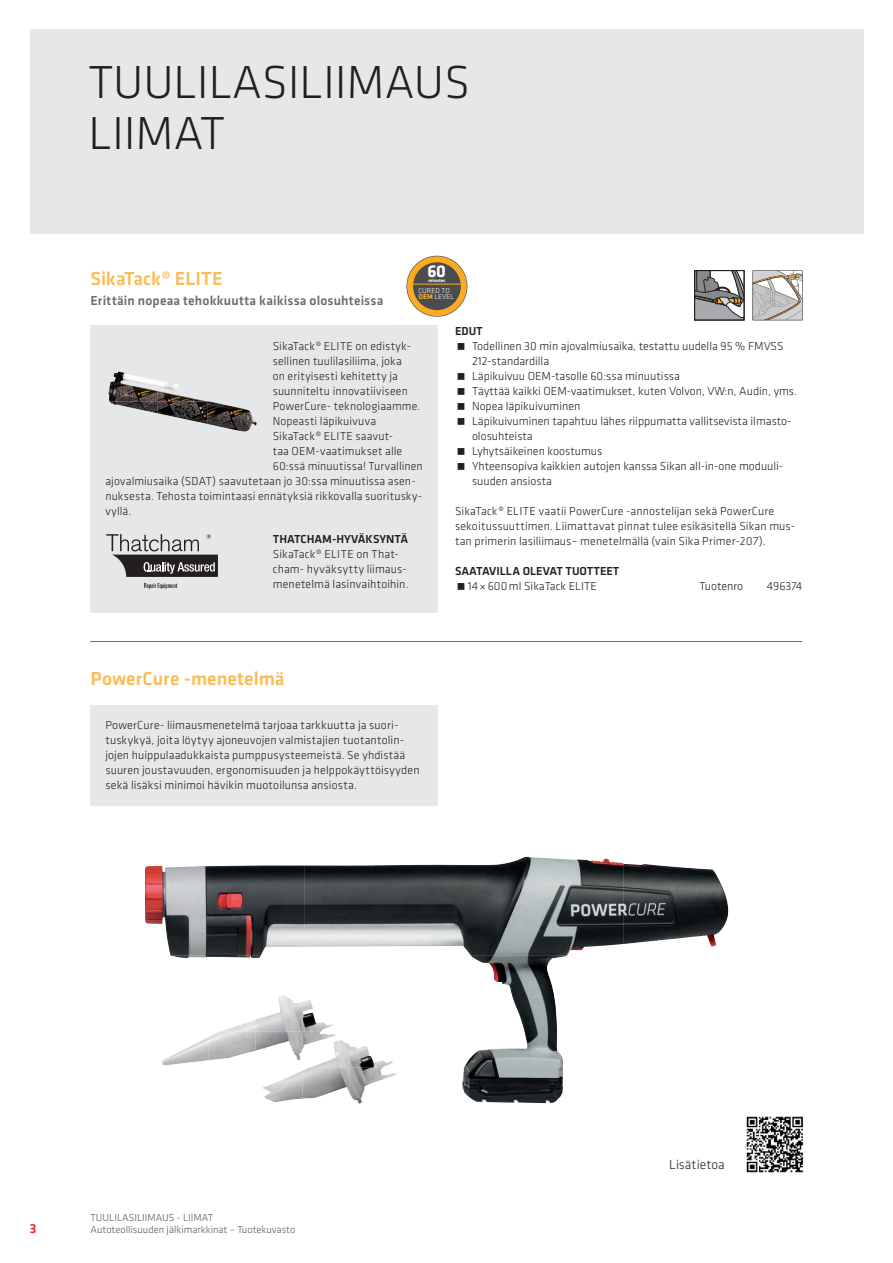
<style>
.page{position:relative;width:893px;height:1263px;background:#fff}
.page>*{position:absolute;margin:0;border:0;box-sizing:border-box;transform-origin:0 0}
.t1{font:300 48px/51px "Klavika";letter-spacing:-.005em;color:#231f20}
.t2{font:500 19.5px "Klavika";letter-spacing:.005em;color:#fcbb53}
.t3{font:700 17.7px "Klavika";color:#fff}
.t4{font:500 13.5px "Klavika";letter-spacing:.015em;color:#6c6d70}
.t5{font:300 13.5px "Klavika";letter-spacing:.005em;color:#231f20}
.t6{font:500 13.5px "Klavika";color:#ee1d23}
.t7{font:300 12px/15px "Klavika";letter-spacing:.005em;color:#231f20}
.t8{font:500 12px "Klavika";color:#231f20}
.t9{font:300 10.5px/12.6px "Klavika";color:#57585a}
.t10{font:300 7.35px/6px "Klavika";color:#fff}
.t11{font:700 4.8px "Klavika";color:#fff}
.s1{font-weight:700;color:#faab24}
</style>
<div class="page">
<div style="left:30px;top:30px;width:833px;height:204px;background:#e6e7e9"></div>
<div style="left:91px;top:326px;width:347px;height:287px;background:#e6e7e9"></div>
<img style="left:108px;top:372px;width:50px;height:30px">
<img style="left:158px;top:381px;width:49px;height:43px">
<img style="left:110px;top:401px;width:48px;height:12px">
<img style="left:207px;top:401px;width:50px;height:30px">
<svg style="left:406px;top:256px;width:61px;height:61px;background:#6b5f4a"></svg>
<div style="left:407px;top:256px;width:60px;height:60px;border:6px solid #faab24;border-radius:50%"></div>
<hr style="left:412px;top:284px;width:50px;height:1px;background:#faab24">
<div style="left:91px;top:705px;width:347px;height:100px;background:#e6e7e9"></div>
<img style="left:145px;top:865px;width:159px;height:90px">
<img style="left:304px;top:865px;width:160px;height:82px">
<img style="left:464px;top:857px;width:159px;height:98px">
<img style="left:623px;top:863px;width:105px;height:84px">
<img style="left:170px;top:955px;width:91px;height:3px">
<img style="left:464px;top:955px;width:101px;height:148px">
<img style="left:462px;top:1068px;width:2px;height:24px">
<img style="left:223px;top:1020px;width:32px;height:11px">
<img style="left:255px;top:996px;width:47px;height:35px">
<img style="left:302px;top:1000px;width:31px;height:31px">
<img style="left:162px;top:1037px;width:46px;height:28px">
<img style="left:208px;top:1031px;width:94px;height:29px">
<img style="left:302px;top:1031px;width:48px;height:67px">
<img style="left:350px;top:1046px;width:43px;height:22px">
<img style="left:263px;top:1070px;width:40px;height:32px">
<img style="left:350px;top:1068px;width:47px;height:36px">
<hr style="left:91px;top:641px;width:711px;height:1px;background:#6c6d70">
<svg style="left:753px;top:270px;width:50px;height:50px"></svg>
<svg style="left:696px;top:270px;width:49px;height:50px"></svg>
<div style="left:694px;top:270px;width:50px;height:50px;border:1px solid #231f20"></div>
<svg style="left:106px;top:534px;width:111px;height:43px"></svg>
<svg style="left:144px;top:583px;width:33px;height:6px"></svg>
<img style="left:746px;top:1116px;width:57px;height:57px">
<h1 class="t1" style="left:89px;top:56px;width:383px">TUULILASILIIMAUS<br>LIIMAT</h1>
<h2 class="t2" style="left:91px;top:265px;width:134px">SikaTack® ELITE</h2>
<p class="t4" style="left:91px;top:291px;width:294px">Erittäin nopeaa tehokkuutta kaikissa olosuhteissa</p>
<h3 class="t3" style="left:427px;top:259px;width:20px">60</h3>
<p class="t11" style="left:428px;top:277px;width:18px">minutes</p>
<p class="t10" style="left:418px;top:287px;width:37px">CURED TO<br><span class="s1">OEM</span> LEVEL</p>
<p class="t7" style="left:273px;top:338px;width:140px">SikaTack® ELITE on edistyk-</p>
<p class="t7" style="left:273px;top:353px;width:131px">sellinen tuulilasiliima, joka</p>
<p class="t7" style="left:273px;top:368px;width:127px">on erityisesti kehitetty ja</p>
<p class="t7" style="left:273px;top:383px;width:137px">suunniteltu innovatiiviseen</p>
<p class="t7" style="left:273px;top:398px;width:149px">PowerCure- teknologiaamme.</p>
<p class="t7" style="left:273px;top:413px;width:105px">Nopeasti läpikuivuva</p>
<p class="t7" style="left:273px;top:428px;width:122px">SikaTack® ELITE saavut-</p>
<p class="t7" style="left:273px;top:443px;width:131px">taa OEM-vaatimukset alle</p>
<p class="t7" style="left:273px;top:458px;width:152px">60:ssä minuutissa! Turvallinen</p>
<p class="t7" style="left:105px;top:473px;width:312px">ajovalmiusaika (SDAT) saavutetaan jo 30:ssa minuutissa asen-</p>
<p class="t7" style="left:105px;top:488px;width:318px">nuksesta. Tehosta toimintaasi ennätyksiä rikkovalla suoritusky-</p>
<p class="t7" style="left:105px;top:503px;width:27px">vyllä.</p>
<p class="t8" style="left:273px;top:531px;width:137px">THATCHAM-HYVÄKSYNTÄ</p>
<p class="t7" style="left:273px;top:546px;width:137px">SikaTack® ELITE on That&shy;cham- hyväksytty liimaus&shy;menetelmä lasinvaihtoihin.</p>
<h2 class="t2" style="left:91px;top:665px;width:195px">PowerCure -menetelmä</h2>
<p class="t7" style="left:105px;top:717px;width:316px">PowerCure- liimausmenetelmä tarjoaa tarkkuutta ja suori&shy;tuskykyä, joita löytyy ajoneuvojen valmistajien tuotantolin&shy;jojen huippulaadukkaista pumppusysteemeistä. Se yhdistää suuren joustavuuden, ergonomisuuden ja helppokäyttöisyyden sekä lisäksi minimoi hävikin muotoilunsa ansiosta.</p>
<p class="t8" style="left:455px;top:323px;width:29px">EDUT</p>
<p class="t7" style="left:472px;top:338px;width:326px">Todellinen 30 min ajovalmiusaika, testattu uudella 95 % FMVSS 212-standardilla<br>Läpikuivuu OEM-tasolle 60:ssa minuutissa<br>Täyttää kaikki OEM-vaatimukset, kuten Volvon, VW:n, Audin, yms.<br>Nopea läpikuivuminen<br>Läpikuivuminen tapahtuu lähes riippumatta vallitsevista ilmasto&shy;olosuhteista<br>Lyhytsäikeinen koostumus<br>Yhteensopiva kaikkien autojen kanssa Sikan all-in-one moduuli&shy;suuden ansiosta</p>
<p class="t7" style="left:455px;top:503px;width:342px">SikaTack® ELITE vaatii PowerCure -annostelijan sekä PowerCure sekoitussuuttimen. Liimattavat pinnat tulee esikäsitellä Sikan mus&shy;tan primerin lasiliimaus– menetelmällä (vain Sika Primer-207).</p>
<p class="t8" style="left:455px;top:563px;width:166px">SAATAVILLA OLEVAT TUOTTEET</p>
<p class="t7" style="left:468px;top:578px;width:131px">14 × 600 ml SikaTack ELITE</p>
<p class="t7" style="left:699px;top:578px;width:45px">Tuotenro</p>
<p class="t7" style="left:767px;top:578px;width:37px">496374</p>
<p class="t6" style="left:30px;top:1219px;width:8px">3</p>
<p class="t9" style="left:91px;top:1211px;width:206px">TUULILASILIIMAUS - LIIMAT<br>Autoteollisuuden jälkimarkkinat – Tuotekuvasto</p>
<p class="t5" style="left:669px;top:1157px;width:57px">Lisätietoa</p>
</div>
